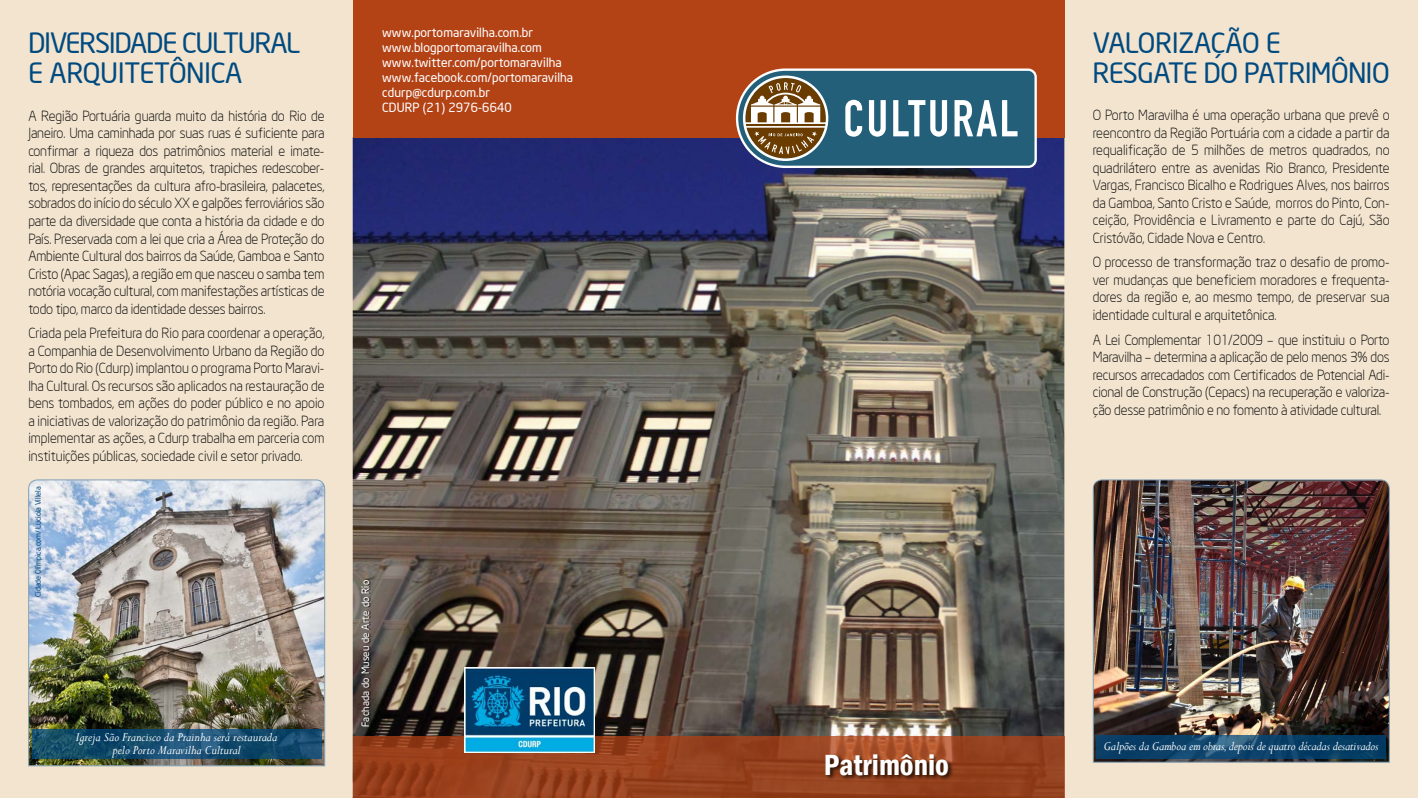
<style>
.page{position:relative;width:1418px;height:798px;background:#fff}
.page>*{position:absolute;margin:0;border:0;box-sizing:border-box;transform-origin:0 0}
.t1{font:600 condensed 30px "Franklin Gothic";color:#fff}
.t2{font:27.5px/30px "Neo Sans Intel";letter-spacing:-.01em;color:#004a80}
.t3{font:300 13.75px/17.5px "Neo Sans Intel";letter-spacing:-.01em;color:#000;text-align:justify}
.t4{font:italic 13.75px/12.5px "Perpetua";letter-spacing:-.01em;color:#fff;text-align:center;scale:.96 1}
.t5{font:12.5px/15px "Neo Sans Intel";letter-spacing:.01em;color:#fff}
.t6{font:10px "Neo Sans Intel";letter-spacing:.02em;color:#fff}
.t7{font:7.5px "Neo Sans Intel";color:#004a80}
</style>
<div class="page">
<div style="left:0;top:0;width:1417px;height:797px;background:#f2e4cf"></div>
<img style="left:353px;top:137px;width:711px;height:599px">
<div style="left:353px;top:0;width:711px;height:137px;background:#b34215"></div>
<svg style="left:353px;top:736px;width:711px;height:61px;fill:#97411e"></svg>
<img style="left:465px;top:667px;width:129px;height:85px">
<div style="left:362px;top:580px;width:8px;height:146px;background:#000;opacity:.75"></div>
<div style="left:824px;top:751px;width:130px;height:29px;background:#000;opacity:.75"></div>
<svg style="left:736px;top:68px;width:300px;height:100px"></svg>
<img style="left:1092px;top:479px;width:297px;height:283px">
<svg style="left:1096px;top:735px;width:289px;height:23px;fill:#093f66"></svg>
<img style="left:28px;top:479px;width:297px;height:287px">
<svg style="left:32px;top:729px;width:289px;height:29px"></svg>
<h2 class="t2" style="left:28px;top:28px;width:242px;text-indent:134px">E CULTURAL<br>E ARQUITETônica</h2>
<p class="t3" style="left:28px;top:107px;width:297px">A Região Portuária guarda muito da história do Rio de Janeiro. Uma caminhada por suas ruas é suficiente para confirmar a riqueza dos patrimônios material e imate&shy;rial. Obras de grandes arquitetos, trapiches redescober&shy;tos, representações da cultura afro-brasileira, palacetes, sobrados do início do século XX e galpões ferroviários são parte da diversidade que conta a história da cidade e do País. Preservada com a lei que cria a Área de Proteção do Ambiente Cultural dos bairros da Saúde, Gamboa e Santo Cristo (Apac Sagas), a região em que nasceu o samba tem notória vocação cultural, com manifestações artísticas de todo tipo, marco da identidade desses bairros.</p>
<p class="t3" style="left:28px;top:324px;width:297px">Criada pela Prefeitura do Rio para coordenar a operação, a Companhia de Desenvolvimento Urbano da Região do Porto do Rio (Cdurp) implantou o programa Porto Maravi&shy;lha Cultural. Os recursos são aplicados na restauração de bens tombados, em ações do poder público e no apoio a iniciativas de valorização do patrimônio da região. Para implementar as ações, a Cdurp trabalha em parceria com instituições públicas, sociedade civil e setor privado.</p>
<h2 class="t2" style="left:28px;top:28px;width:95px">DIVERSIDAD</h2>
<p class="t7" style="left:33px;top:596px;width:112px;rotate:-90deg">Cidade Olímpica.com/ Luciola Villela</p>
<p class="t4" style="left:76px;top:730px;width:211px">Igreja São Francisco da Prainha será restaurada pelo Porto Maravilha Cultural</p>
<p class="t5" style="left:382px;top:25px;width:192px">www.portomaravilha.com.br www.blogportomaravilha.com www.twitter.com/portomaravilha www.facebook.com/portomaravilha cdurp@cdurp.com.br<br>CDURP (21) 2976-6640</p>
<p class="t6" style="left:359px;top:726px;width:148px;rotate:-90deg">Fachada do Museu de Arte do Rio</p>
<h1 class="t1" style="left:824px;top:744px;width:127px">Patrimônio</h1>
<h2 class="t2" style="left:1092px;top:27px;width:298px">Valorização E<br>RESGATE do patrimônio</h2>
<p class="t3" style="left:1092px;top:106px;width:298px">O Porto Maravilha é uma operação urbana que prevê o reencontro da Região Portuária com a cidade a partir da requalificação de 5 milhões de metros quadrados, no quadrilátero entre as avenidas Rio Branco, Presidente Vargas, Francisco Bicalho e Rodrigues Alves, nos bairros da Gamboa, Santo Cristo e Saúde, morros do Pinto, Con&shy;ceição, Providência e Livramento e parte do Cajú, São Cristóvão, Cidade Nova e Centro.</p>
<p class="t3" style="left:1092px;top:253px;width:298px">O processo de transformação traz o desafio de promo&shy;ver mudanças que beneficiem moradores e frequenta&shy;dores da região e, ao mesmo tempo, de preservar sua identidade cultural e arquitetônica.</p>
<p class="t3" style="left:1092px;top:330px;width:298px">A Lei Complementar 101/2009 – que instituiu o Porto Maravilha – determina a aplicação de pelo menos 3% dos recursos arrecadados com Certificados de Potencial Adi&shy;cional de Construção (Cepacs) na recuperação e valoriza&shy;ção desse patrimônio e no fomento à atividade cultural.</p>
<p class="t4" style="left:1103px;top:738px;width:287px">Galpões da Gamboa em obras, depois de quatro décadas desativados</p>
</div>
